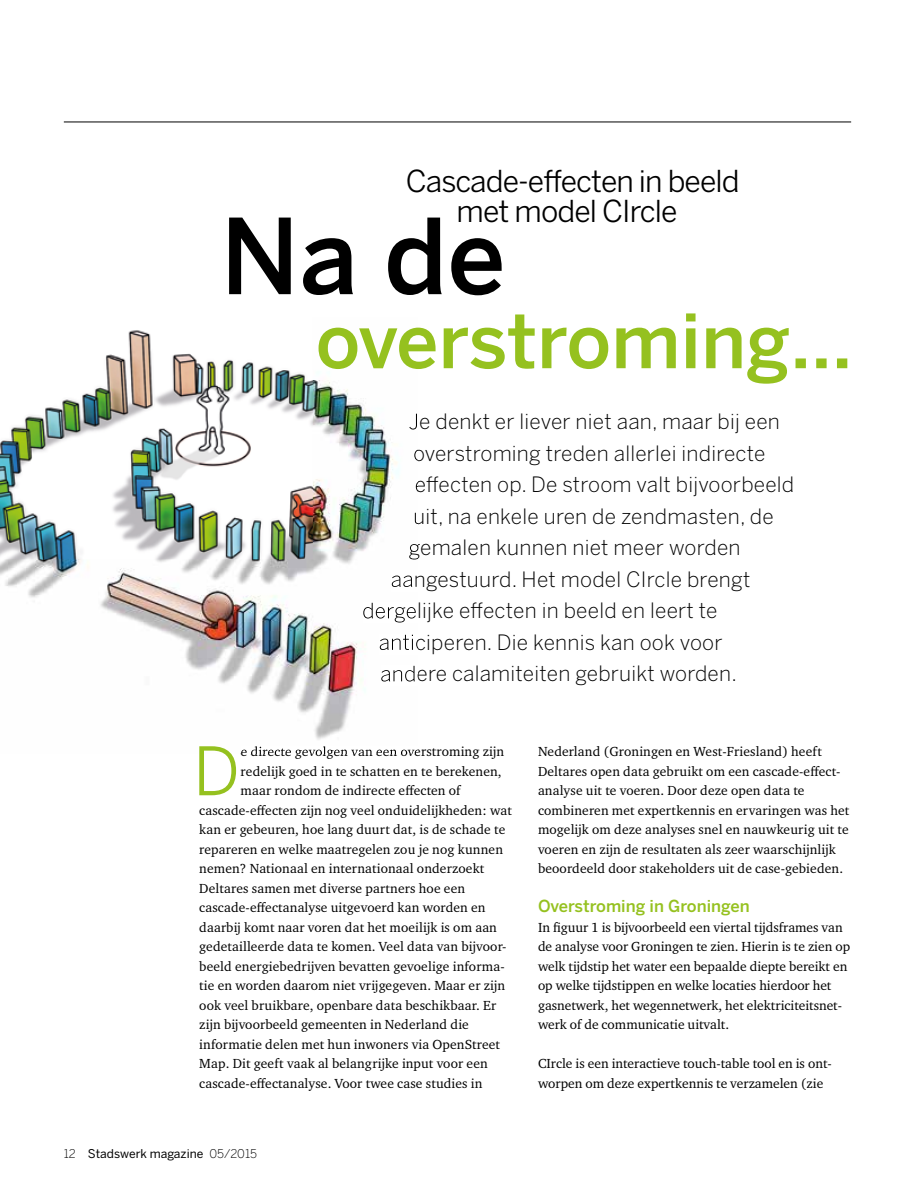
<style>
.page{position:relative;width:915px;height:1191px;background:#fff}
.page>*{position:absolute;margin:0;border:0;box-sizing:border-box;transform-origin:0 0}
.t1{font:500 103.5px "Benton Sans";color:#000}
.t2{font:500 75px "Benton Sans";color:#95c11f}
.t3{font:66.15px "Benton Sans";color:#95c11f}
.t4{font:30px/30px "Benton Sans";letter-spacing:-.03em;color:#000;text-align:center}
.t5{font:300 21px "Benton Sans";letter-spacing:.01em;color:#000}
.t6{font:500 16.5px "Benton Sans";color:#95c11f}
.t7{font:13.5px/19.5px "Charter ITC Std";letter-spacing:.01em;color:#000}
.t8{font:12px "Benton Sans";color:#000}
.s1{font-weight:300}
</style>
<div class="page">
<hr style="left:64px;top:122px;width:786px;height:1px;background:#000">
<img style="left:0;top:330px;width:313px;height:383px">
<img style="left:313px;top:380px;width:104px;height:360px">
<img style="left:199px;top:746px;width:32px;height:7px">
<img style="left:241px;top:746px;width:176px;height:7px">
<img style="left:409px;top:414px;width:8px;height:19px">
<img style="left:414px;top:445px;width:3px;height:20px">
<svg style="left:415px;top:477px;width:2px;height:19px"></svg>
<img style="left:414px;top:508px;width:3px;height:18px">
<img style="left:409px;top:540px;width:8px;height:19px">
<img style="left:391px;top:571px;width:26px;height:20px">
<img style="left:363px;top:603px;width:54px;height:19px">
<img style="left:379px;top:634px;width:38px;height:20px">
<img style="left:381px;top:666px;width:36px;height:19px">
<h3 class="t4" style="left:405px;top:166px;width:335px">Cascade-effecten in beeld met model CIrcle</h3>
<h1 class="t1" style="left:220px;top:195px;width:287px">Na de</h1>
<h2 class="t2" style="left:315px;top:296px;width:538px">overstroming…</h2>
<h3 class="t5" style="left:408px;top:409px;width:372px">Je denkt er liever niet aan, maar bij een</h3>
<h3 class="t5" style="left:413px;top:441px;width:354px">overstroming treden allerlei indirecte</h3>
<h3 class="t5" style="left:414px;top:472px;width:381px">effecten op. De stroom valt bijvoorbeeld</h3>
<h3 class="t5" style="left:413px;top:504px;width:362px">uit, na enkele uren de zendmasten, de</h3>
<h3 class="t5" style="left:408px;top:535px;width:333px">gemalen kunnen niet meer worden</h3>
<h3 class="t5" style="left:390px;top:567px;width:361px">aangestuurd. Het model CIrcle brengt</h3>
<h3 class="t5" style="left:362px;top:598px;width:357px">dergelijke effecten in beeld en leert te</h3>
<h3 class="t5" style="left:378px;top:630px;width:345px">anticiperen. Die kennis kan ook voor</h3>
<h3 class="t5" style="left:380px;top:661px;width:358px">andere calamiteiten gebruikt worden.</h3>
<h3 class="t3" style="left:193px;top:732px;width:48px">D</h3>
<p class="t7" style="left:240px;top:741px;width:265px">e directe gevolgen van een overstroming zijn</p>
<p class="t7" style="left:240px;top:761px;width:262px">redelijk goed in te schatten en te berekenen,</p>
<p class="t7" style="left:240px;top:780px;width:221px">maar rondom de indirecte effecten of</p>
<p class="t7" style="left:199px;top:800px;width:314px">cascade-effecten zijn nog veel onduidelijkheden: wat</p>
<p class="t7" style="left:199px;top:819px;width:307px">kan er gebeuren, hoe lang duurt dat, is de schade te</p>
<p class="t7" style="left:199px;top:839px;width:305px">repareren en welke maatregelen zou je nog kunnen</p>
<p class="t7" style="left:199px;top:858px;width:286px">nemen? Nationaal en internationaal onderzoekt</p>
<p class="t7" style="left:199px;top:878px;width:267px">Deltares samen met diverse partners hoe een</p>
<p class="t7" style="left:199px;top:897px;width:288px">cascade-effectanalyse uitgevoerd kan worden en</p>
<p class="t7" style="left:199px;top:917px;width:299px">daarbij komt naar voren dat het moeilijk is om aan</p>
<p class="t7" style="left:199px;top:936px;width:308px">gedetailleerde data te komen. Veel data van bijvoor-</p>
<p class="t7" style="left:199px;top:956px;width:307px">beeld energiebedrijven bevatten gevoelige informa-</p>
<p class="t7" style="left:199px;top:975px;width:307px">tie en worden daarom niet vrijgegeven. Maar er zijn</p>
<p class="t7" style="left:199px;top:995px;width:298px">ook veel bruikbare, openbare data beschikbaar. Er</p>
<p class="t7" style="left:199px;top:1014px;width:271px">zijn bijvoorbeeld gemeenten in Nederland die</p>
<p class="t7" style="left:199px;top:1034px;width:302px">informatie delen met hun inwoners via OpenStreet</p>
<p class="t7" style="left:199px;top:1053px;width:290px">Map. Dit geeft vaak al belangrijke input voor een</p>
<p class="t7" style="left:199px;top:1073px;width:285px">cascade-effectanalyse. Voor twee case studies in</p>
<p class="t8" style="left:64px;top:1146px;width:195px"><span class="s1">12</span> Stadswerk magazine <span class="s1">05/2015</span></p>
<p class="t7" style="left:538px;top:741px;width:313px">Nederland (Groningen en West-Friesland) heeft Deltares open data gebruikt om een cascade-effect&shy;analyse uit te voeren. Door deze open data te combineren met expertkennis en ervaringen was het mogelijk om deze analyses snel en nauwkeurig uit te voeren en zijn de resultaten als zeer waarschijnlijk beoordeeld door stakeholders uit de case-gebieden.</p>
<p class="t6" style="left:538px;top:896px;width:213px">Overstroming in Groningen</p>
<p class="t7" style="left:538px;top:917px;width:313px">In figuur 1 is bijvoorbeeld een viertal tijdsframes van de analyse voor Groningen te zien. Hierin is te zien op welk tijdstip het water een bepaalde diepte bereikt en op welke tijdstippen en welke locaties hierdoor het gasnetwerk, het wegennetwerk, het elektriciteitsnet&shy;werk of de communicatie uitvalt.</p>
<p class="t7" style="left:538px;top:1053px;width:295px">CIrcle is een interactieve touch-table tool en is ont&shy;worpen om deze expertkennis te verzamelen (zie</p>
</div>
